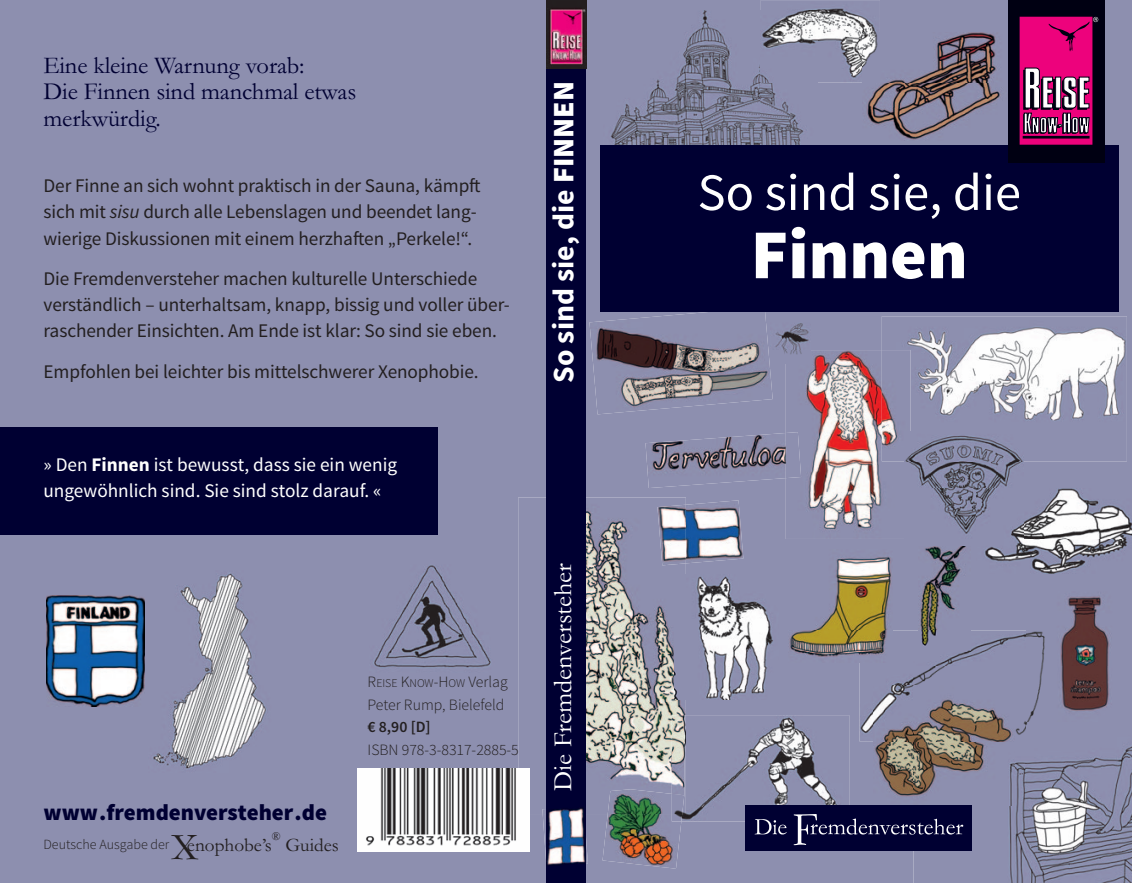
<style>
.page{position:relative;width:1132px;height:883px;background:#fff}
.page>*{position:absolute;margin:0;border:0;box-sizing:border-box;transform-origin:0 0}
.t1{font:900 70px "Source Sans Pro";color:#fff}
.t2{font:52.5px "Source Sans Pro";color:#fff}
.t3{font:38.5px "Garamond";color:#231f20}
.t4{font:700 29.75px "Source Sans Pro";color:#fff}
.t5{font:26.25px "Garamond";color:#fff}
.t6{font:24.5px/26.2px "Garamond";letter-spacing:-.005em;color:#000032}
.t7{font:900 22.75px "Source Sans Pro";color:#000032}
.t8{font:19.25px/26.2px "Source Sans Pro";letter-spacing:-.005em;color:#231f20}
.t9{font:19.25px/26.2px "Source Sans Pro";color:#fff}
.t10{font:19.25px "Garamond";color:#231f20}
.t11{font:300 15.75px/22.8px "Source Sans Pro";color:#231f20}
.t12{font:600 15.75px "Source Sans Pro";color:#231f20}
.t13{font:300 14px "Source Sans Pro";color:#231f20}
.t14{font:11.55px "Garamond";color:#231f20}
.s1{font-style:italic}
.s2{font-weight:700}
.s3{font-family:"Garamond";font-weight:400;font-size:19.25px}
.s4{font-size:11.9px}
.s5{font-weight:900}
</style>
<div class="page">
<div style="left:0;top:0;width:1131px;height:883px;background:#8d8faf"></div>
<img style="left:685px;top:500px;width:58px;height:63px">
<img style="left:46px;top:596px;width:98px;height:110px">
<img style="left:881px;top:316px;width:245px;height:145px">
<img style="left:603px;top:10px;width:213px;height:136px">
<img style="left:369px;top:560px;width:125px;height:113px">
<img style="left:913px;top:721px;width:218px;height:162px">
<img style="left:589px;top:307px;width:183px;height:107px">
<img style="left:602px;top:814px;width:79px;height:54px">
<img style="left:873px;top:741px;width:141px;height:64px">
<img style="left:976px;top:539px;width:155px;height:35px">
<img style="left:1022px;top:488px;width:109px;height:51px">
<img style="left:859px;top:630px;width:166px;height:111px">
<img style="left:1014px;top:666px;width:11px;height:75px">
<img style="left:1025px;top:721px;width:18px;height:20px">
<img style="left:913px;top:666px;width:101px;height:20px">
<img style="left:862px;top:33px;width:144px;height:108px">
<img style="left:903px;top:431px;width:119px;height:108px">
<img style="left:760px;top:0;width:119px;height:83px">
<img style="left:769px;top:323px;width:41px;height:41px">
<img style="left:1025px;top:592px;width:106px;height:129px">
<img style="left:645px;top:433px;width:140px;height:55px">
<img style="left:682px;top:715px;width:166px;height:107px">
<svg style="left:671px;top:814px;width:11px;height:8px"></svg>
<img style="left:785px;top:350px;width:118px;height:189px">
<img style="left:881px;top:350px;width:29px;height:111px">
<img style="left:785px;top:432px;width:15px;height:46px">
<img style="left:788px;top:550px;width:104px;height:112px">
<img style="left:918px;top:547px;width:51px;height:104px">
<img style="left:685px;top:574px;width:93px;height:125px">
<img style="left:518px;top:497px;width:167px;height:317px">
<img style="left:657px;top:505px;width:28px;height:60px">
<img style="left:607px;top:789px;width:64px;height:25px">
<img style="left:684px;top:715px;width:1px;height:99px">
<img style="left:671px;top:715px;width:13px;height:99px">
<img style="left:149px;top:571px;width:122px;height:202px">
<div style="left:546px;top:0;width:39px;height:883px;background:#000032"></div>
<img style="left:585px;top:835px;width:2px;height:29px">
<img style="left:542px;top:814px;width:4px;height:48px">
<svg style="left:542px;top:809px;width:4px;height:5px"></svg>
<img style="left:547px;top:807px;width:38px;height:58px">
<img style="left:546px;top:0;width:40px;height:69px">
<div style="left:599px;top:146px;width:519px;height:166px;background:#000032"></div>
<div style="left:0;top:427px;width:437px;height:108px;background:#000032"></div>
<div style="left:745px;top:806px;width:226px;height:45px;background:#000032"></div>
<svg style="left:793px;top:814px;width:169px;height:31px"></svg>
<svg style="left:755px;top:819px;width:31px;height:15px"></svg>
<img style="left:357px;top:769px;width:172px;height:83px">
<div style="left:1007px;top:0;width:96px;height:162px;background:#000012"></div>
<div style="left:1019px;top:17px;width:72px;height:127px;background:#ed027c"></div>
<div style="left:1019px;top:17px;width:73px;height:128px;border:1px solid #ed027c"></div>
<div style="left:1022px;top:136px;width:66px;height:2px;border:1px solid #000012"></div>
<svg style="left:1047px;top:17px;width:50px;height:34px"></svg>
<svg style="left:1023px;top:67px;width:66px;height:67px"></svg>
<p class="t6" style="left:43px;top:55px;width:314px">Eine kleine Warnung vorab:<br>Die Finnen sind manchmal etwas merkwürdig.</p>
<p class="t8" style="left:43px;top:174px;width:438px">Der Finne an sich wohnt praktisch in der Sauna, kämpft sich mit <span class="s1">sisu</span> durch alle Lebenslagen und beendet lang - wierige Diskussionen mit einem herzhaften „Perkele!“.</p>
<p class="t8" style="left:43px;top:267px;width:467px">Die Fremdenversteher machen kulturelle Unterschiede verständlich – unterhaltsam, knapp, bissig und voller über&shy;raschender Einsichten. Am Ende ist klar: So sind sie eben.</p>
<p class="t8" style="left:43px;top:360px;width:436px">Empfohlen bei leichter bis mittelschwerer Xenophobie.</p>
<p class="t9" style="left:43px;top:453px;width:355px">» Den <span class="s2">Finnen</span> ist bewusst, dass sie ein wenig ungewöhnlich sind. Sie sind stolz darauf. «</p>
<p class="t7" style="left:43px;top:799px;width:285px">www.fremdenversteher.de</p>
<p class="t14" style="left:272px;top:832px;width:10px">®</p>
<h3 class="t3" style="left:171px;top:834px;width:28px">X</h3>
<p class="t10" style="left:285px;top:838px;width:55px">Guides</p>
<p class="t13" style="left:43px;top:839px;width:230px">Deutsche Ausgabe der <span class="s3">enophobe’s</span></p>
<p class="t11" style="left:367px;top:672px;width:142px">R<span class="s4">EISE</span> K<span class="s4">NOW</span>-H<span class="s4">OW</span> Verlag<br>Peter Rump, Bielefeld</p>
<p class="t12" style="left:367px;top:718px;width:65px">€ 8,90 [D]</p>
<p class="t11" style="left:367px;top:740px;width:153px">ISBN 978-3-8317-2885-5</p>
<h3 class="t4" style="left:545px;top:383px;width:303px;rotate:-90deg">So sind sie, die <span class="s5">FINNEN</span></h3>
<h3 class="t5" style="left:553px;top:791px;width:230px;rotate:-90deg">Die Fremdenversteher</h3>
<h2 class="t2" style="left:697px;top:173px;width:325px">So sind sie, die</h2>
<h1 class="t1" style="left:750px;top:213px;width:218px">Finnen</h1>
</div>
